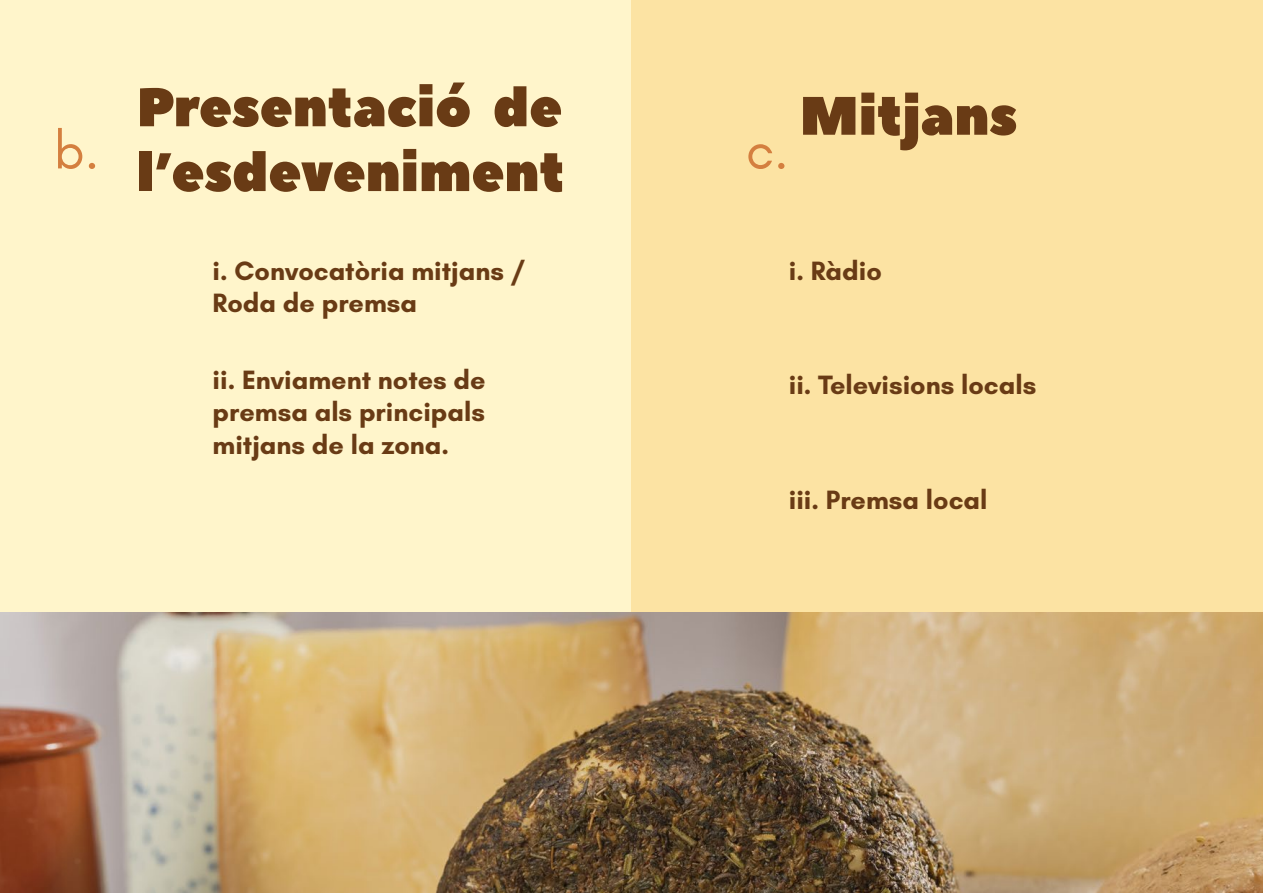
<style>
.page{position:relative;width:1263px;height:893px;background:#fff5cb}
.page>*{position:absolute;margin:0;border:0;box-sizing:border-box;transform-origin:0 0}
.t1{font:54px/64.8px "Peace Sans";color:#693b15}
.t2{font:54px "Glacial Indifference";color:#d47f3f}
.t3{font:700 27px/32.4px "Glacial Indifference";color:#693b15}
</style>
<div class="page">
<div style="left:631px;top:0;width:632px;height:893px;background:#fce3a3"></div>
<img style="left:0;top:612px;width:1263px;height:281px">
<h1 class="t2" style="left:54px;top:120px;width:47px">b.</h1>
<h1 class="t1" style="left:137px;top:77px;width:429px">Presentació de l’esdeveniment</h1>
<h1 class="t1" style="left:800px;top:85px;width:219px">Mitjans</h1>
<h1 class="t2" style="left:746px;top:120px;width:44px">c.</h1>
<p class="t3" style="left:213px;top:254px;width:314px">i. Convocatòria mitjans /<br>Roda de premsa</p>
<p class="t3" style="left:213px;top:363px;width:275px;text-align:justify">ii. Enviament notes de premsa als principals mitjans de la zona.</p>
<p class="t3" style="left:789px;top:254px;width:94px">i. Ràdio</p>
<p class="t3" style="left:789px;top:369px;width:249px">ii. Televisions locals</p>
<p class="t3" style="left:789px;top:483px;width:200px">iii. Premsa local</p>
</div>
